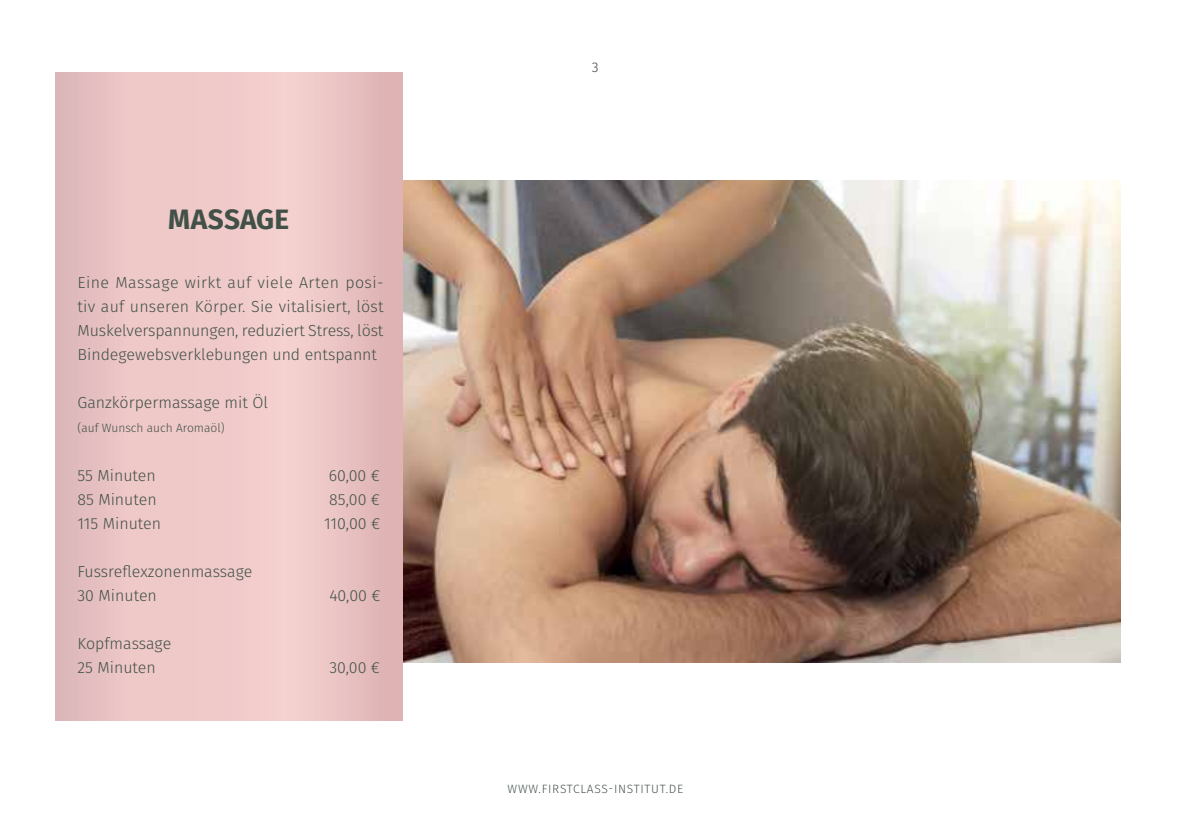
<style>
.page{position:relative;width:1191px;height:840px;background:#fff}
.page>*{position:absolute;margin:0;border:0;box-sizing:border-box;transform-origin:0 0}
.t1{font:700 28px "Fira Sans";letter-spacing:.005em;color:#415148}
.t2{font:300 16px/24px "Fira Sans";color:#415148}
.t3{font:300 14px "Fira Sans";color:#3f424a}
.t4{font:300 12px "Fira Sans";letter-spacing:.06em;color:#46554b}
.t5{font:300 12px "Fira Sans";color:#415148}
</style>
<div class="page">
<img style="left:402px;top:180px;width:718px;height:482px">
<svg style="left:55px;top:72px;width:347px;height:648px;background:#ebc4c4"></svg>
<h1 class="t1" style="left:168px;top:195px;width:123px">MASSAGE</h1>
<p class="t2" style="left:78px;top:270px;width:307px;text-align:justify">Eine Massage wirkt auf viele Arten posi&shy;tiv auf unseren Körper. Sie vitalisiert, löst Muskelverspannungen, reduziert Stress, löst Bindegewebsverklebungen und entspannt</p>
<p class="t2" style="left:78px;top:390px;width:192px">Ganzkörpermassage mit Öl</p>
<p class="t5" style="left:78px;top:419px;width:149px">(auf Wunsch auch Aromaöl)</p>
<p class="t2" style="left:78px;top:462px;width:80px">55 Minuten</p>
<p class="t2" style="left:329px;top:462px;width:53px">60,00 €</p>
<p class="t2" style="left:77px;top:486px;width:81px">85 Minuten</p>
<p class="t2" style="left:329px;top:486px;width:52px">85,00 €</p>
<p class="t2" style="left:77px;top:510px;width:85px">115 Minuten</p>
<p class="t2" style="left:324px;top:510px;width:57px">110,00 €</p>
<p class="t2" style="left:78px;top:558px;width:176px">Fussreflexzonenmassage<br>30 Minuten</p>
<p class="t2" style="left:329px;top:582px;width:53px">40,00 €</p>
<p class="t2" style="left:78px;top:630px;width:95px">Kopfmassage<br>25 Minuten</p>
<p class="t2" style="left:329px;top:654px;width:52px">30,00 €</p>
<p class="t3" style="left:592px;top:57px;width:8px">3</p>
<p class="t4" style="left:507px;top:779px;width:177px">WWW.FIRSTCLASS-INSTITUT.DE</p>
</div>
